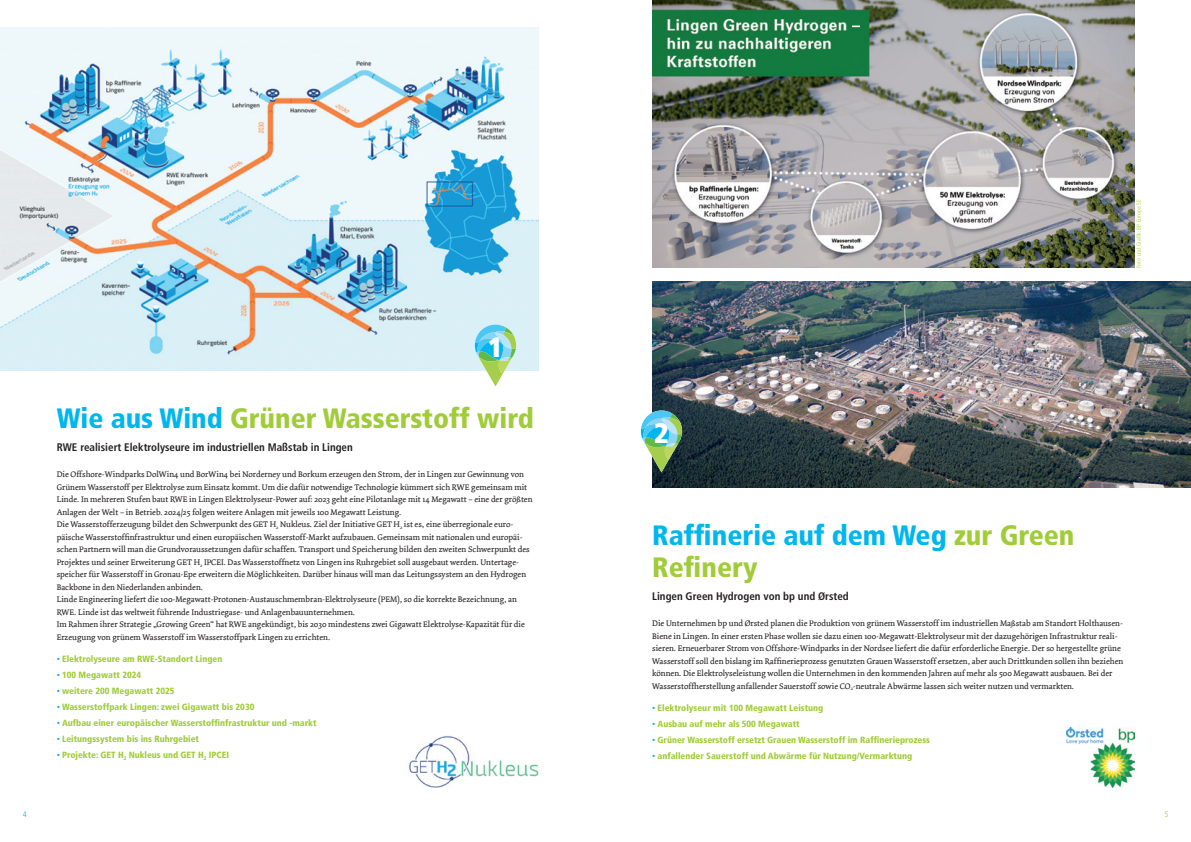
<style>
.page{position:relative;width:1191px;height:842px;background:#fff}
.page>*{position:absolute;margin:0;border:0;box-sizing:border-box;transform-origin:0 0}
.t1{font:900 condensed 28px/32px "Frutiger LT Com";color:#00b6ef}
.t2{font:900 condensed 28px "Frutiger LT Com";color:#a1cc3a}
.t3{font:900 condensed 28px "Frutiger LT Com";color:#fff}
.t4{font:700 condensed 11px "Frutiger LT Com";color:#231f20}
.t5{font:900 condensed 9px/16px "Frutiger LT Com";color:#a1cc3a}
.t6{font:8.5px/12.5px "Dolly";color:#231f20}
.t7{font:300 condensed 8px "Frutiger LT Com";color:#00b6ef}
.t8{font:300 condensed 8px "Frutiger LT Com";color:#a1cc3a}
.t9{font:condensed 6px "Frutiger LT Com";color:#bbd75e}
.s1{color:#00b6ef}
.s2{font-stretch:normal;color:#00b1d9}
.s3{color:#a1cc3a}
</style>
<div class="page">
<img style="left:652px;top:281px;width:539px;height:207px">
<img style="left:652px;top:0;width:482px;height:267px">
<svg style="left:641px;top:410px;width:41px;height:62px;background:#72b0a2"></svg>
<img style="left:409px;top:736px;width:130px;height:51px">
<img style="left:1066px;top:728px;width:68px;height:59px">
<img style="left:0;top:28px;width:539px;height:343px">
<svg style="left:475px;top:325px;width:41px;height:61px"></svg>
<h1 class="t3" style="left:488px;top:330px;width:16px">1</h1>
<h1 class="t2" style="left:57px;top:401px;width:479px"><span class="s1">Wie aus Wind</span> Grüner Wasserstoff wird</h1>
<p class="t4" style="left:57px;top:440px;width:298px">RWE realisiert Elektrolyseure im industriellen Maßstab in Lingen</p>
<p class="t6" style="left:57px;top:468px;width:477px">Die Offshore-Windparks DolWin4 und BorWin4 bei Norderney und Borkum erzeugen den Strom, der in Lingen zur Gewinnung von Grünem Wasserstoff per Elektrolyse zum Einsatz kommt. Um die dafür notwendige Technologie kümmert sich RWE gemeinsam mit Linde. In mehreren Stufen baut RWE in Lingen Elektrolyseur-Power auf: 2023 geht eine Pilotanlage mit 14 Megawatt – eine der größten Anlagen der Welt – in Betrieb. 2024/25 folgen weitere Anlagen mit jeweils 100 Megawatt Leistung.<br>Die Wasserstofferzeugung bildet den Schwerpunkt des GET H<sub>2</sub> Nukleus. Ziel der Initiative GET H<sub>2</sub> ist es, eine überregionale euro&shy;päische Wasserstoffinfrastruktur und einen europäischen Wasserstoff-Markt aufzubauen. Gemeinsam mit nationalen und europäi&shy;schen Partnern will man die Grundvoraussetzungen dafür schaffen. Transport und Speicherung bilden den zweiten Schwerpunkt des Projektes und seiner Erweiterung GET H<sub>2</sub> IPCEI. Das Wasserstoffnetz von Lingen ins Ruhrgebiet soll ausgebaut werden. Untertage&shy;speicher für Wasserstoff in Gronau-Epe erweitern die Möglichkeiten. Darüber hinaus will man das Leitungssystem an den Hydrogen Backbone in den Niederlanden anbinden.<br>Linde Engineering liefert die 100-Megawatt-Protonen-Austauschmembran-Elektrolyseure (PEM), so die korrekte Bezeichnung, an RWE. Linde ist das weltweit führende Industriegase- und Anlagenbauunternehmen.<br>Im Rahmen ihrer Strategie „Growing Green“ hat RWE angekündigt, bis 2030 mindestens zwei Gigawatt Elektrolyse-Kapazität für die Erzeugung von grünem Wasserstoff im Wasserstoffpark Lingen zu errichten.</p>
<p class="t5" style="left:57px;top:651px;width:261px"><span class="s2">·</span> Elektrolyseure am RWE-Standort Lingen<br><span class="s2">·</span> 100 Megawatt 2024<br><span class="s2">·</span> weitere 200 Megawatt 2025<br><span class="s2">·</span> Wasserstoffpark Lingen: zwei Gigawatt bis 2030<br><span class="s2">·</span> Aufbau einer europäischer Wasserstoffinfrastruktur und -markt <span class="s2">·</span> Leitungssystem bis ins Ruhrgebiet<br><span class="s2">·</span> Projekte: GET H<sub>2</sub> Nukleus und GET H<sub>2</sub> IPCEI</p>
<p class="t9" style="left:1135px;top:268px;width:70px;rotate:-90deg">Foto und Grafik: BP Europa SE</p>
<h1 class="t3" style="left:654px;top:416px;width:16px">2</h1>
<h1 class="t1" style="left:652px;top:519px;width:424px">Raffinerie auf dem Weg <span class="s3">zur Green<br>Refinery</span></h1>
<p class="t4" style="left:652px;top:589px;width:198px">Lingen Green Hydrogen von bp und Ørsted</p>
<p class="t6" style="left:652px;top:617px;width:473px">Die Unternehmen bp und Ørsted planen die Produktion von grünem Wasserstoff im industriellen Maßstab am Standort Holthausen-Biene in Lingen. In einer ersten Phase wollen sie dazu einen 100-Megawatt-Elektrolyseur mit der dazugehörigen Infrastruktur reali&shy;sieren. Erneuerbarer Strom von Offshore-Windparks in der Nordsee liefert die dafür erforderliche Energie. Der so hergestellte grüne Wasserstoff soll den bislang im Raffinerieprozess genutzten Grauen Wasserstoff ersetzen, aber auch Drittkunden sollen ihn beziehen können. Die Elektrolyseleistung wollen die Unternehmen in den kommenden Jahren auf mehr als 500 Megawatt ausbauen. Bei der Wasserstoffherstellung anfallender Sauerstoff sowie CO<sub>2</sub>-neutrale Abwärme lassen sich weiter nutzen und vermarkten.</p>
<p class="t5" style="left:652px;top:699px;width:279px"><span class="s2">·</span> Elektrolyseur mit 100 Megawatt Leistung<br><span class="s2">·</span> Ausbau auf mehr als 500 Megawatt<br><span class="s2">·</span> Grüner Wasserstoff ersetzt Grauen Wasserstoff im Raffinerieprozess <span class="s2">·</span> anfallender Sauerstoff und Abwärme für Nutzung/Vermarktung</p>
<p class="t7" style="left:23px;top:809px;width:5px">4</p>
<p class="t8" style="left:1164px;top:809px;width:5px">5</p>
</div>
